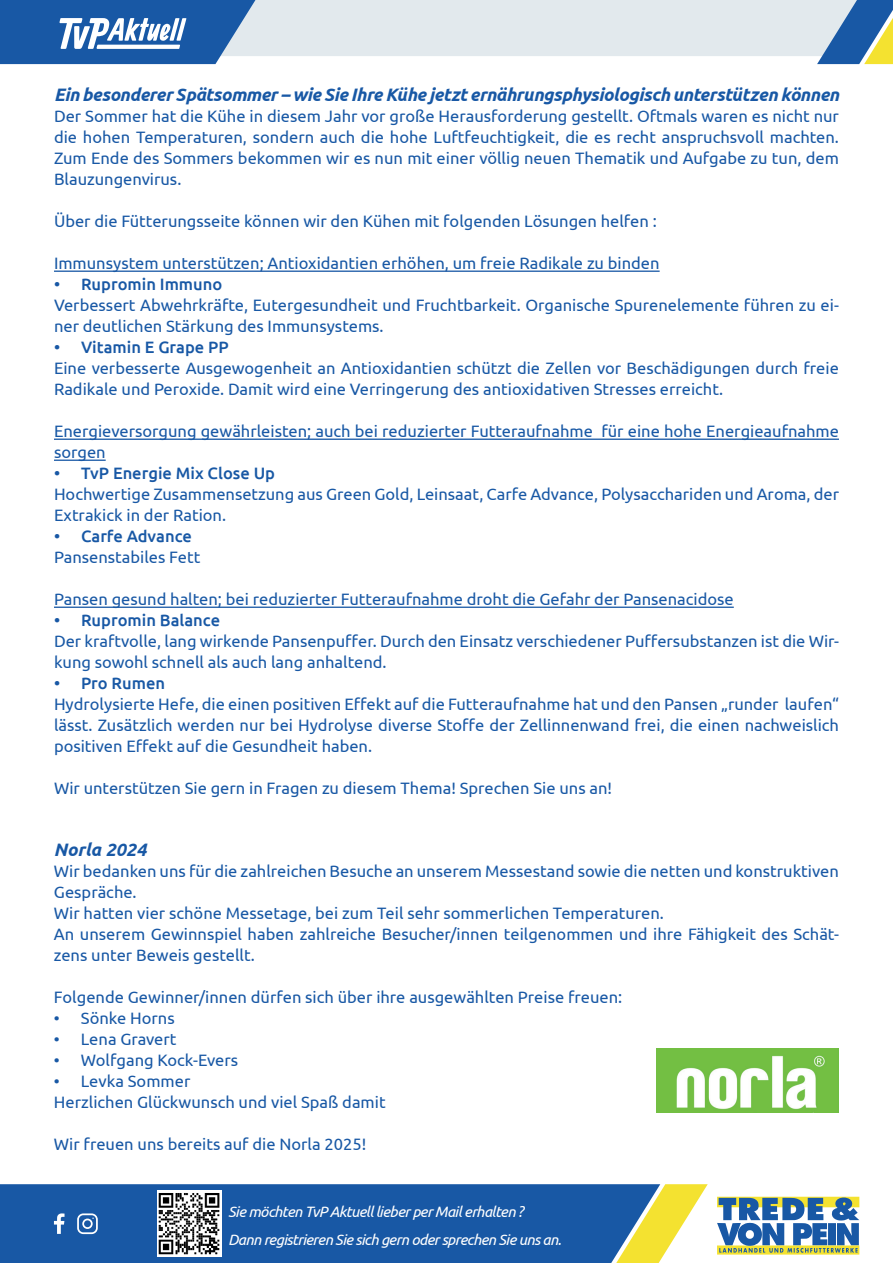
<style>
.page{position:relative;width:893px;height:1263px;background:#fff}
.page>*{position:absolute;margin:0;border:0;box-sizing:border-box;transform-origin:0 0}
.t1{font:italic 700 18px "Ubuntu";letter-spacing:-.02em;color:#1858a5}
.t2{font:italic 700 18px "Ubuntu";color:#1858a5}
.t3{font:16.5px/21px "Ubuntu";color:#1858a5}
.t4{font:500 16.5px "Ubuntu";color:#1858a5}
.t5{font:italic 15px "Ubuntu";letter-spacing:-.04em;color:#fff}
</style>
<div class="page">
<div style="left:271px;top:0;width:546px;height:56px;background:#e2e9ed"></div>
<svg style="left:817px;top:0;width:76px;height:64px;background:#7799ac"></svg>
<svg style="left:717px;top:1197px;width:142px;height:57px"></svg>
<div style="left:0;top:1184px;width:609px;height:79px;background:#1858a5"></div>
<svg style="left:609px;top:1184px;width:99px;height:79px"></svg>
<svg style="left:0;top:0;width:271px;height:64px;background:#4e7fb9"></svg>
<svg style="left:54px;top:1213px;width:11px;height:21px"></svg>
<svg style="left:77px;top:1213px;width:21px;height:21px"></svg>
<img style="left:157px;top:1191px;width:65px;height:65px">
<hr style="left:54px;top:271px;width:606px;height:1px;background:#1858a5">
<hr style="left:54px;top:439px;width:785px;height:1px;background:#1858a5">
<hr style="left:54px;top:460px;width:52px;height:1px;background:#1858a5">
<hr style="left:54px;top:607px;width:680px;height:1px;background:#1858a5">
<img style="left:656px;top:1048px;width:183px;height:65px">
<p class="t1" style="left:54px;top:84px;width:786px">Ein besonderer Spätsommer – wie Sie Ihre Kühe jetzt ernährungsphysiologisch unterstützen können</p>
<p class="t3" style="left:54px;top:105px;width:786px;text-align:justify">Der Sommer hat die Kühe in diesem Jahr vor große Herausforderung gestellt. Oftmals waren es nicht nur die hohen Temperaturen, sondern auch die hohe Luftfeuchtigkeit, die es recht anspruchsvoll machten.<br>Zum Ende des Sommers bekommen wir es nun mit einer völlig neuen Thematik und Aufgabe zu tun, dem Blauzungenvirus.</p>
<p class="t3" style="left:54px;top:210px;width:604px">Über die Fütterungsseite können wir den Kühen mit folgenden Lösungen helfen :</p>
<p class="t3" style="left:54px;top:252px;width:607px">Immunsystem unterstützen; Antioxidantien erhöhen, um freie Radikale zu binden</p>
<p class="t4" style="left:54px;top:274px;width:170px">• Rupromin Immuno</p>
<p class="t3" style="left:54px;top:294px;width:786px">Verbessert Abwehrkräfte, Eutergesundheit und Fruchtbarkeit. Organische Spurenelemente führen zu ei&shy;ner deutlichen Stärkung des Immunsystems.</p>
<p class="t4" style="left:54px;top:337px;width:176px">• Vitamin E Grape PP</p>
<p class="t3" style="left:54px;top:357px;width:786px">Eine verbesserte Ausgewogenheit an Antioxidantien schützt die Zellen vor Beschädigungen durch freie<br>Radikale und Peroxide. Damit wird eine Verringerung des antioxidativen Stresses erreicht.</p>
<p class="t3" style="left:54px;top:420px;width:786px">Energieversorgung gewährleisten; auch bei reduzierter Futteraufnahme für eine hohe Energieaufnahme sorgen</p>
<p class="t4" style="left:54px;top:463px;width:223px">• TvP Energie Mix Close Up</p>
<p class="t3" style="left:54px;top:483px;width:786px">Hochwertige Zusammensetzung aus Green Gold, Leinsaat, Carfe Advance, Polysacchariden und Aroma, der<br>Extrakick in der Ration.</p>
<p class="t4" style="left:54px;top:526px;width:139px">• Carfe Advance</p>
<p class="t3" style="left:54px;top:546px;width:148px">Pansenstabiles Fett</p>
<p class="t3" style="left:54px;top:588px;width:681px">Pansen gesund halten; bei reduzierter Futteraufnahme droht die Gefahr der Pansenacidose</p>
<p class="t4" style="left:54px;top:610px;width:168px">• Rupromin Balance</p>
<p class="t3" style="left:54px;top:630px;width:786px">Der kraftvolle, lang wirkende Pansenpuffer. Durch den Einsatz verschiedener Puffersubstanzen ist die Wir&shy;kung sowohl schnell als auch lang anhaltend.</p>
<p class="t4" style="left:54px;top:673px;width:113px">• Pro Rumen</p>
<p class="t3" style="left:54px;top:693px;width:786px;text-align:justify">Hydrolysierte Hefe, die einen positiven Effekt auf die Futteraufnahme hat und den Pansen „runder laufen“ lässt. Zusätzlich werden nur bei Hydrolyse diverse Stoffe der Zellinnenwand frei, die einen nachweislich positiven Effekt auf die Gesundheit haben.</p>
<p class="t3" style="left:54px;top:777px;width:560px">Wir unterstützen Sie gern in Fragen zu diesem Thema! Sprechen Sie uns an!</p>
<p class="t2" style="left:54px;top:838px;width:94px">Norla 2024</p>
<p class="t3" style="left:54px;top:860px;width:786px">Wir bedanken uns für die zahlreichen Besuche an unserem Messestand sowie die netten und konstruktiven<br>Gespräche.</p>
<p class="t3" style="left:54px;top:902px;width:611px">Wir hatten vier schöne Messetage, bei zum Teil sehr sommerlichen Temperaturen.</p>
<p class="t3" style="left:54px;top:923px;width:786px">An unserem Gewinnspiel haben zahlreiche Besucher/innen teilgenommen und ihre Fähigkeit des Schät&shy;zens unter Beweis gestellt.</p>
<p class="t3" style="left:54px;top:986px;width:570px">Folgende Gewinner/innen dürfen sich über ihre ausgewählten Preise freuen:</p>
<p class="t3" style="left:54px;top:1007px;width:122px">• Sönke Horns</p>
<p class="t3" style="left:54px;top:1028px;width:124px">• Lena Gravert</p>
<p class="t3" style="left:54px;top:1049px;width:186px">• Wolfgang Kock-Evers</p>
<p class="t3" style="left:54px;top:1070px;width:138px">• Levka Sommer</p>
<p class="t3" style="left:54px;top:1091px;width:333px">Herzlichen Glückwunsch und viel Spaß damit</p>
<p class="t3" style="left:54px;top:1133px;width:314px">Wir freuen uns bereits auf die Norla 2025!</p>
<p class="t5" style="left:228px;top:1203px;width:297px">Sie möchten TvP Aktuell lieber per Mail erhalten ?</p>
<p class="t5" style="left:228px;top:1231px;width:335px">Dann registrieren Sie sich gern oder sprechen Sie uns an.</p>
</div>
